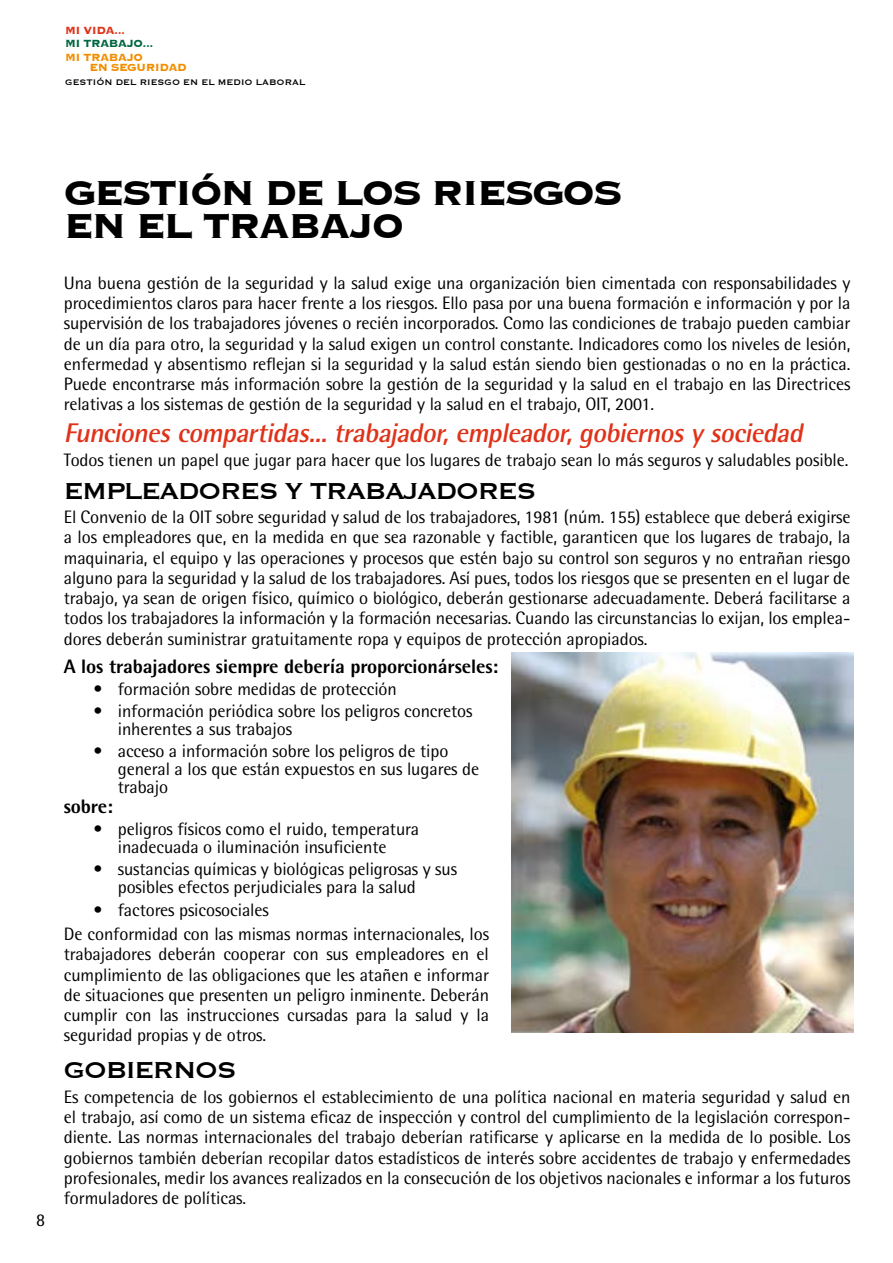
<style>
.page{position:relative;width:893px;height:1263px;background:#fff}
.page>*{position:absolute;margin:0;border:0;box-sizing:border-box;transform-origin:0 0}
.t1{font:700 45px/33px "Copperplate";letter-spacing:-.05em;color:#000}
.t2{font:30px "Copperplate";letter-spacing:-.05em;color:#000}
.t3{font:italic 700 27px "Rotis Semi Sans";color:#df3219}
.t4{font:800 19.5px "Rotis Semi Sans";letter-spacing:-.005em;color:#000}
.t5{font:18px/20.2px "Rotis Semi Sans";letter-spacing:-.005em;color:#000;text-align:justify}
.t6{font:700 13.5px/10.5px "Copperplate";letter-spacing:-.04em;color:#f18e00}
.t7{font:700 13.5px "Copperplate";letter-spacing:-.04em;color:#006742}
.t8{font:700 13.5px "Copperplate";letter-spacing:-.04em;color:#df3219}
.t9{font:10.5px "Copperplate";color:#000}
</style>
<div class="page">
<img style="left:511px;top:653px;width:343px;height:380px">
<p class="t8" style="left:65px;top:21px;width:62px">Mi vida...</p>
<p class="t7" style="left:65px;top:35px;width:90px">Mi trabajo...</p>
<p class="t6" style="left:89px;top:51px;width:99px;text-indent:-24px">Mi trabajo<br>EN Seguridad</p>
<p class="t9" style="left:65px;top:75px;width:242px">Gestión del riesgo en el m edio laboral</p>
<p class="t5" style="left:36px;top:1209px;width:11px">8</p>
<h1 class="t1" style="left:64px;top:173px;width:556px;text-indent:86px">tión de los riesgos en el trabajo</h1>
<p class="t5" style="left:64px;top:272px;width:788px">Una buena gestión de la seguridad y la salud exige una organización bien cimentada con responsabilidades y procedimientos claros para hacer frente a los riesgos. Ello pasa por una buena formación e información y por la supervisión de los trabajadores jóvenes o recién incorporados. Como las condiciones de trabajo pueden cambiar de un día para otro, la seguridad y la salud exigen un control constante. Indicadores como los niveles de lesión, enfermedad y absentismo reflejan si la seguridad y la salud están siendo bien gestionadas o no en la práctica.<br>Puede encontrarse más información sobre la gestión de la seguridad y la salud en el trabajo en las Directrices relativas a los sistemas de gestión de la seguridad y la salud en el trabajo, OIT, 2001.</p>
<h3 class="t3" style="left:64px;top:416px;width:746px">Funcionescompartidas...trabajador,empleador,gobiernosy sociedad</h3>
<p class="t5" style="left:64px;top:450px;width:786px">Todos tienen un papel que jugar para hacer que los lugares de trabajo sean lo más seguros y saludables posible.</p>
<h2 class="t2" style="left:64px;top:471px;width:470px">Em pleadores y trabajadores</h2>
<p class="t5" style="left:64px;top:507px;width:788px">El Convenio de la OIT sobre seguridad y salud de los trabajadores, 1981 (núm. 155) establece que deberá exigirse a los empleadores que, en la medida en que sea razonable y factible, garanticen que los lugares de trabajo, la maquinaria, el equipo y las operaciones y procesos que estén bajo su control son seguros y no entrañan riesgo alguno para la seguridad y la salud de los trabajadores. Así pues, todos los riesgos que se presenten en el lugar de trabajo, ya sean de origen físico, químico o biológico, deberán gestionarse adecuadamente. Deberá facilitarse a todos los trabajadores la información y la formación necesarias. Cuando las circunstancias lo exijan, los emplea&shy;dores deberán suministrar gratuitamente ropa y equipos de protección apropiados.</p>
<p class="t4" style="left:64px;top:654px;width:436px">A los trabajadores siempre debería proporcionárseles:</p>
<p class="t5" style="left:94px;top:679px;width:305px">• formación sobre medidas de protección</p>
<p class="t5" style="left:118px;top:702px;width:356px;line-height:18px;text-indent:-24px">• información periódica sobre los peligros concretos inherentes a sus trabajos</p>
<p class="t5" style="left:118px;top:742px;width:363px;line-height:18px;text-align:left;text-indent:-24px">• acceso a información sobre los peligros de tipo general a los que están expuestos en sus lugares de trabajo</p>
<p class="t4" style="left:64px;top:794px;width:51px">sobre:</p>
<p class="t5" style="left:94px;top:820px;width:327px;line-height:18px;text-align:center">• peligros físicos como el ruido, temperatura inadecuada o iluminación insuficiente</p>
<p class="t5" style="left:118px;top:860px;width:341px;line-height:18px;text-indent:-24px">• sustancias químicas y biológicas peligrosas y sus posibles efectos perjudiciales para la salud</p>
<p class="t5" style="left:64px;top:897px;width:427px;line-height:24.5px;text-indent:30px">• factores psicosociales<br>De conformidad con las mismas normas internacionales, los</p>
<p class="t5" style="left:64px;top:944px;width:427px">trabajadores deberán cooperar con sus empleadores en el cumplimiento de las obligaciones que les atañen e informar de situaciones que presenten un peligro inminente. Deberán cumplir con las instrucciones cursadas para la salud y la seguridad propias y de otros.</p>
<h2 class="t2" style="left:64px;top:1051px;width:170px">Gobiernos</h2>
<p class="t5" style="left:64px;top:1086px;width:788px">Es competencia de los gobiernos el establecimiento de una política nacional en materia seguridad y salud en el trabajo, así como de un sistema eficaz de inspección y control del cumplimiento de la legislación correspon&shy;diente. Las normas internacionales del trabajo deberían ratificarse y aplicarse en la medida de lo posible. Los gobiernos también deberían recopilar datos estadísticos de interés sobre accidentes de trabajo y enfermedades profesionales, medir los avances realizados en la consecución de los objetivos nacionales e informar a los futuros formuladores de políticas.</p>
<h1 class="t1" style="left:64px;top:173px;width:29px">Ges</h1>
</div>
